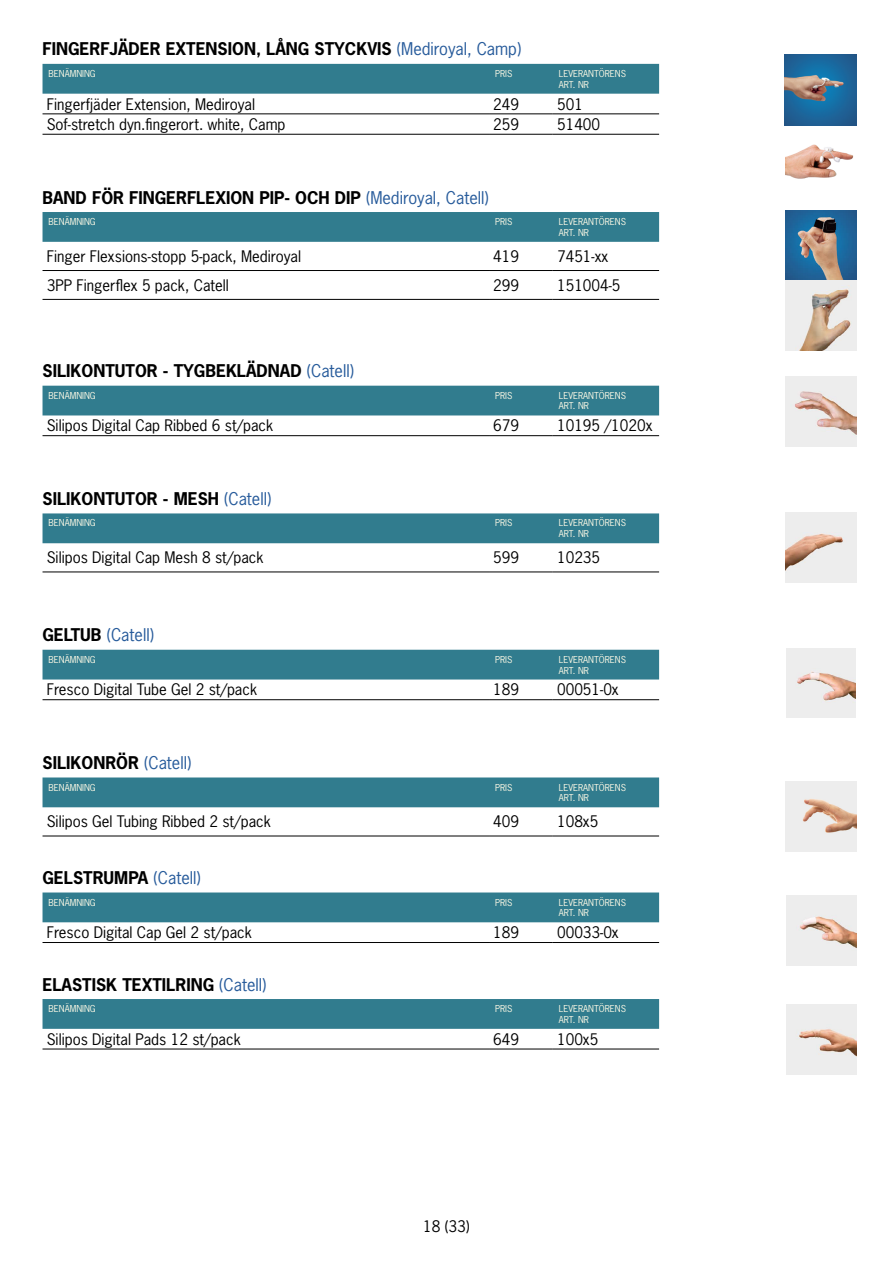
<style>
.page{position:relative;width:893px;height:1263px;background:#fff}
.page>*{position:absolute;margin:0;border:0;box-sizing:border-box;transform-origin:0 0}
.Rubrik_2{font:700 16.5px "News Gothic Std";color:#000}
.Rubrik_2-2{font:16.5px "News Gothic Std";color:#275b9b}
.Brödtext_11pkt{font:15px "News Gothic Std";color:#000}
.Tabellhuvudrad{font:9px/10.8px "News Gothic Std";color:#fefae6}
.s1{font-weight:400;color:#275b9b}
.s2{font-weight:700;color:#000}
</style>
<div class="page">
<div style="left:43px;top:64px;width:616px;height:30px;background:#317c8e"></div>
<hr style="left:43px;top:114px;width:446px;height:1px;background:#000">
<hr style="left:489px;top:114px;width:64px;height:1px;background:#000">
<hr style="left:553px;top:114px;width:106px;height:1px;background:#000">
<hr style="left:43px;top:134px;width:446px;height:1px;background:#000">
<hr style="left:489px;top:134px;width:64px;height:1px;background:#000">
<hr style="left:553px;top:134px;width:106px;height:1px;background:#000">
<div style="left:43px;top:212px;width:616px;height:30px;background:#317c8e"></div>
<hr style="left:43px;top:270px;width:446px;height:1px;background:#000">
<hr style="left:489px;top:270px;width:64px;height:1px;background:#000">
<hr style="left:553px;top:270px;width:106px;height:1px;background:#000">
<hr style="left:43px;top:299px;width:446px;height:1px;background:#000">
<hr style="left:489px;top:299px;width:64px;height:1px;background:#000">
<hr style="left:553px;top:299px;width:106px;height:1px;background:#000">
<div style="left:43px;top:386px;width:616px;height:29px;background:#317c8e"></div>
<hr style="left:43px;top:435px;width:446px;height:1px;background:#000">
<hr style="left:489px;top:435px;width:64px;height:1px;background:#000">
<hr style="left:553px;top:435px;width:106px;height:1px;background:#000">
<div style="left:43px;top:513px;width:616px;height:30px;background:#317c8e"></div>
<hr style="left:43px;top:572px;width:446px;height:1px;background:#000">
<hr style="left:489px;top:572px;width:64px;height:1px;background:#000">
<hr style="left:553px;top:572px;width:106px;height:1px;background:#000">
<div style="left:43px;top:650px;width:616px;height:29px;background:#317c8e"></div>
<hr style="left:43px;top:699px;width:446px;height:1px;background:#000">
<hr style="left:489px;top:699px;width:64px;height:1px;background:#000">
<hr style="left:553px;top:699px;width:106px;height:1px;background:#000">
<div style="left:43px;top:777px;width:616px;height:30px;background:#317c8e"></div>
<hr style="left:43px;top:836px;width:446px;height:1px;background:#000">
<hr style="left:489px;top:836px;width:64px;height:1px;background:#000">
<hr style="left:553px;top:836px;width:106px;height:1px;background:#000">
<div style="left:43px;top:892px;width:616px;height:30px;background:#317c8e"></div>
<hr style="left:43px;top:942px;width:446px;height:1px;background:#000">
<hr style="left:489px;top:942px;width:64px;height:1px;background:#000">
<hr style="left:553px;top:942px;width:106px;height:1px;background:#000">
<div style="left:43px;top:999px;width:616px;height:30px;background:#317c8e"></div>
<hr style="left:43px;top:1049px;width:446px;height:1px;background:#000">
<hr style="left:489px;top:1049px;width:64px;height:1px;background:#000">
<hr style="left:553px;top:1049px;width:106px;height:1px;background:#000">
<img style="left:786px;top:210px;width:71px;height:141px">
<img style="left:785px;top:55px;width:72px;height:124px">
<img style="left:786px;top:512px;width:70px;height:71px">
<img style="left:786px;top:648px;width:70px;height:70px">
<img style="left:786px;top:895px;width:70px;height:70px">
<img style="left:786px;top:781px;width:70px;height:71px">
<img style="left:786px;top:376px;width:70px;height:71px">
<img style="left:786px;top:1004px;width:70px;height:70px">
<h2 class="Rubrik_2" style="left:43px;top:38px;width:480px">FINGERFJÄDER EXTENSION, LÅNG STYCKVIS <span class="s1">(Mediroyal, Camp)</span></h2>
<p class="Tabellhuvudrad" style="left:49px;top:68px;width:49px">BENÄMNING</p>
<p class="Tabellhuvudrad" style="left:495px;top:68px;width:19px">PRIS</p>
<p class="Tabellhuvudrad" style="left:559px;top:68px;width:69px">LEVERANTÖRENS<br>ART. NR</p>
<p class="Brödtext_11pkt" style="left:47px;top:94px;width:210px">Fingerfjäder Extension, Mediroyal</p>
<p class="Brödtext_11pkt" style="left:493px;top:94px;width:27px">249</p>
<p class="Brödtext_11pkt" style="left:557px;top:94px;width:27px">501</p>
<p class="Brödtext_11pkt" style="left:47px;top:115px;width:240px">Sof-stretch dyn.fingerort. white, Camp</p>
<p class="Brödtext_11pkt" style="left:493px;top:115px;width:27px">259</p>
<p class="Brödtext_11pkt" style="left:557px;top:115px;width:45px">51400</p>
<h2 class="Rubrik_2" style="left:43px;top:186px;width:448px">BAND FÖR FINGERFLEXION PIP- OCH DIP <span class="s1">(Mediroyal, Catell)</span></h2>
<p class="Tabellhuvudrad" style="left:49px;top:216px;width:49px">BENÄMNING</p>
<p class="Tabellhuvudrad" style="left:495px;top:216px;width:19px">PRIS</p>
<p class="Tabellhuvudrad" style="left:559px;top:216px;width:69px">LEVERANTÖRENS<br>ART. NR</p>
<p class="Brödtext_11pkt" style="left:47px;top:247px;width:256px">Finger Flexsions-stopp 5-pack, Mediroyal</p>
<p class="Brödtext_11pkt" style="left:493px;top:247px;width:27px">419</p>
<p class="Brödtext_11pkt" style="left:557px;top:247px;width:53px">7451-xx</p>
<p class="Brödtext_11pkt" style="left:47px;top:275px;width:184px">3PP Fingerflex 5 pack, Catell</p>
<p class="Brödtext_11pkt" style="left:493px;top:275px;width:27px">299</p>
<p class="Brödtext_11pkt" style="left:557px;top:275px;width:65px">151004-5</p>
<h2 class="Rubrik_2" style="left:43px;top:360px;width:313px">SILIKONTUTOR - TYGBEKLÄDNAD <span class="s1">(Catell)</span></h2>
<p class="Tabellhuvudrad" style="left:49px;top:390px;width:49px">BENÄMNING</p>
<p class="Tabellhuvudrad" style="left:495px;top:390px;width:19px">PRIS</p>
<p class="Tabellhuvudrad" style="left:559px;top:390px;width:69px">LEVERANTÖRENS<br>ART. NR</p>
<p class="Brödtext_11pkt" style="left:47px;top:416px;width:228px">Silipos Digital Cap Ribbed 6 st/pack</p>
<p class="Brödtext_11pkt" style="left:493px;top:416px;width:27px">679</p>
<p class="Brödtext_11pkt" style="left:557px;top:416px;width:97px">10195 /1020x</p>
<h2 class="Rubrik_2" style="left:43px;top:488px;width:230px">SILIKONTUTOR - MESH <span class="s1">(Catell)</span></h2>
<p class="Tabellhuvudrad" style="left:49px;top:518px;width:49px">BENÄMNING</p>
<p class="Tabellhuvudrad" style="left:495px;top:518px;width:19px">PRIS</p>
<p class="Tabellhuvudrad" style="left:559px;top:518px;width:69px">LEVERANTÖRENS<br>ART. NR</p>
<p class="Brödtext_11pkt" style="left:47px;top:548px;width:218px">Silipos Digital Cap Mesh 8 st/pack</p>
<p class="Brödtext_11pkt" style="left:493px;top:548px;width:27px">599</p>
<p class="Brödtext_11pkt" style="left:557px;top:548px;width:45px">10235</p>
<h2 class="Rubrik_2-2" style="left:43px;top:624px;width:113px"><span class="s2">GELTUB</span> (Catell)</h2>
<p class="Tabellhuvudrad" style="left:49px;top:654px;width:49px">BENÄMNING</p>
<p class="Tabellhuvudrad" style="left:495px;top:654px;width:19px">PRIS</p>
<p class="Tabellhuvudrad" style="left:559px;top:654px;width:69px">LEVERANTÖRENS<br>ART. NR</p>
<p class="Brödtext_11pkt" style="left:47px;top:680px;width:212px">Fresco Digital Tube Gel 2 st/pack</p>
<p class="Brödtext_11pkt" style="left:493px;top:680px;width:27px">189</p>
<p class="Brödtext_11pkt" style="left:557px;top:680px;width:63px">00051-0x</p>
<h2 class="Rubrik_2" style="left:43px;top:752px;width:150px">SILIKONRÖR <span class="s1">(Catell)</span></h2>
<p class="Tabellhuvudrad" style="left:49px;top:782px;width:49px">BENÄMNING</p>
<p class="Tabellhuvudrad" style="left:495px;top:782px;width:19px">PRIS</p>
<p class="Tabellhuvudrad" style="left:559px;top:782px;width:69px">LEVERANTÖRENS<br>ART. NR</p>
<p class="Brödtext_11pkt" style="left:47px;top:812px;width:226px">Silipos Gel Tubing Ribbed 2 st/pack</p>
<p class="Brödtext_11pkt" style="left:493px;top:812px;width:27px">409</p>
<p class="Brödtext_11pkt" style="left:557px;top:812px;width:43px">108x5</p>
<h2 class="Rubrik_2" style="left:43px;top:867px;width:160px">GELSTRUMPA <span class="s1">(Catell)</span></h2>
<p class="Tabellhuvudrad" style="left:49px;top:897px;width:49px">BENÄMNING</p>
<p class="Tabellhuvudrad" style="left:495px;top:897px;width:19px">PRIS</p>
<p class="Tabellhuvudrad" style="left:559px;top:897px;width:69px">LEVERANTÖRENS<br>ART. NR</p>
<p class="Brödtext_11pkt" style="left:47px;top:923px;width:207px">Fresco Digital Cap Gel 2 st/pack</p>
<p class="Brödtext_11pkt" style="left:493px;top:923px;width:27px">189</p>
<p class="Brödtext_11pkt" style="left:557px;top:923px;width:63px">00033-0x</p>
<h2 class="Rubrik_2" style="left:43px;top:973px;width:225px">ELASTISK TEXTILRING <span class="s1">(Catell)</span></h2>
<p class="Tabellhuvudrad" style="left:49px;top:1003px;width:49px">BENÄMNING</p>
<p class="Tabellhuvudrad" style="left:495px;top:1003px;width:19px">PRIS</p>
<p class="Tabellhuvudrad" style="left:559px;top:1003px;width:69px">LEVERANTÖRENS<br>ART. NR</p>
<p class="Brödtext_11pkt" style="left:47px;top:1029px;width:196px">Silipos Digital Pads 12 st/pack</p>
<p class="Brödtext_11pkt" style="left:493px;top:1029px;width:27px">649</p>
<p class="Brödtext_11pkt" style="left:557px;top:1029px;width:43px">100x5</p>
<p class="Brödtext_11pkt" style="left:423px;top:1217px;width:48px">18 (33)</p>
</div>
